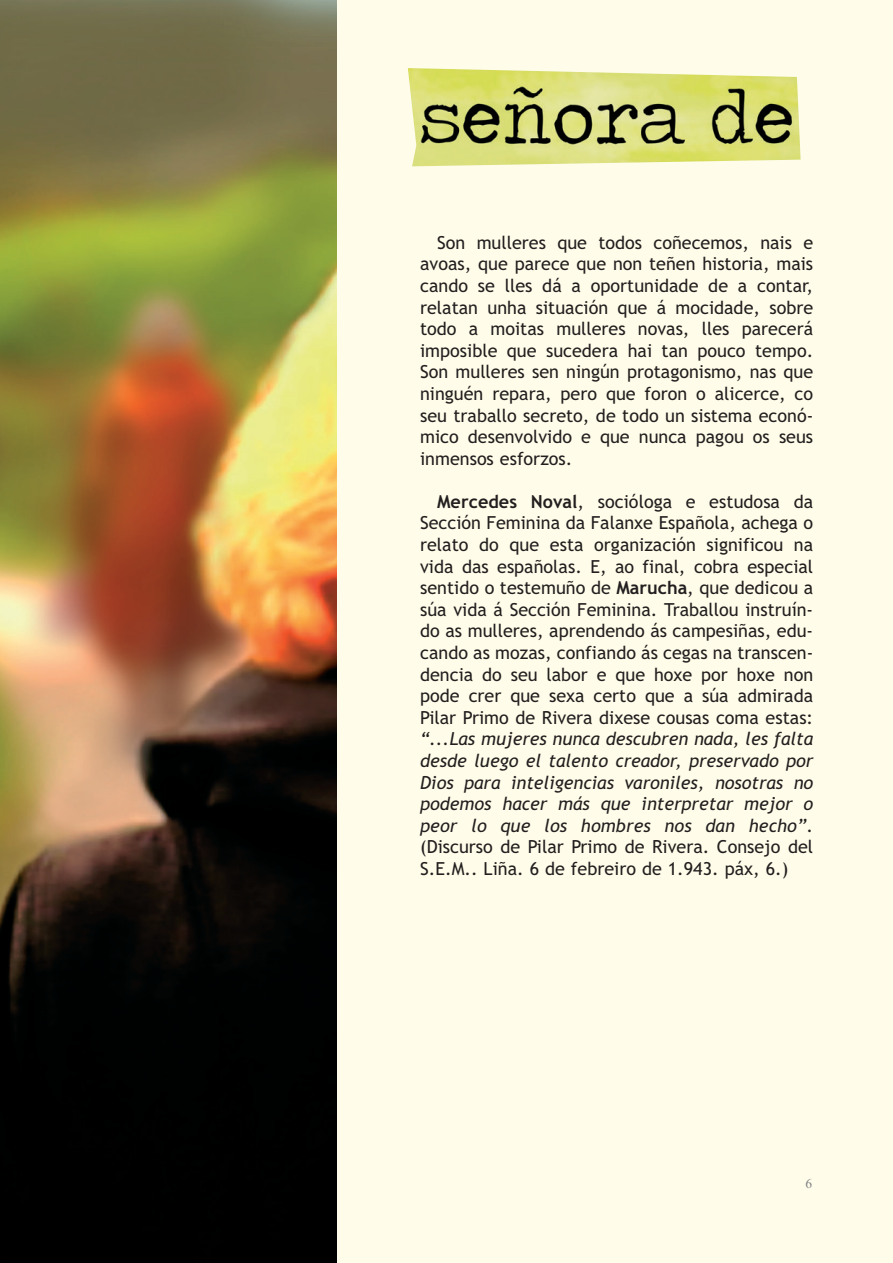
<style>
.page{position:relative;width:893px;height:1263px;background:#fff}
.page>*{position:absolute;margin:0;border:0;box-sizing:border-box;transform-origin:0 0}
.t1{font:18px/21.6px "Trebuchet MS";color:#231f20;text-align:justify}
.t2{font:italic 18px/21.6px "Trebuchet MS";letter-spacing:.01em;color:#231f20;text-align:justify}
.t3{font:13.5px "Times New Roman";color:#808285}
.s1{font-weight:700}
</style>
<div class="page">
<div style="left:285px;top:0;width:608px;height:1263px;background:#fffde9"></div>
<img style="left:0;top:0;width:336px;height:1263px">
<img style="left:408px;top:68px;width:393px;height:98px">
<p class="t1" style="left:420px;top:232px;width:395px;text-indent:17px">Son mulleres que todos coñecemos, nais e avoas, que parece que non teñen historia, mais cando se lles dá a oportunidade de a contar, relatan unha situación que á mocidade, sobre todo a moitas mulleres novas, lles parecerá imposible que sucedera hai tan pouco tempo.<br>Son mulleres sen ningún protagonismo, nas que ninguén repara, pero que foron o alicerce, co seu traballo secreto, de todo un sistema econó&shy;mico desenvolvido e que nunca pagou os seus inmensos esforzos.</p>
<p class="t1" style="left:420px;top:491px;width:395px;text-indent:17px"><span class="s1">Mercedes Noval</span>, socióloga e estudosa da Sección Feminina da Falanxe Española, achega o relato do que esta organización significou na vida das españolas. E, ao final, cobra especial sentido o testemuño de <span class="s1">Marucha</span>, que dedicou a súa vida á Sección Feminina. Traballou instruín&shy;do as mulleres, aprendendo ás campesiñas, edu&shy;cando as mozas, confiando ás cegas na transcen&shy;dencia do seu labor e que hoxe por hoxe non pode crer que sexa certo que a súa admirada Pilar Primo de Rivera dixese cousas coma estas:</p>
<p class="t2" style="left:420px;top:728px;width:395px">“...Las mujeres nunca descubren nada, les falta desde luego el talento creador, preservado por Dios para inteligencias varoniles, nosotras no podemos hacer más que interpretar mejor o peor lo que los hombres nos dan hecho”.</p>
<p class="t1" style="left:420px;top:836px;width:395px">(Discurso de Pilar Primo de Rivera. Consejo del<br>S.E.M.. Liña. 6 de febreiro de 1.943. páx, 6.)</p>
<p class="t3" style="left:806px;top:1175px;width:8px">6</p>
</div>
